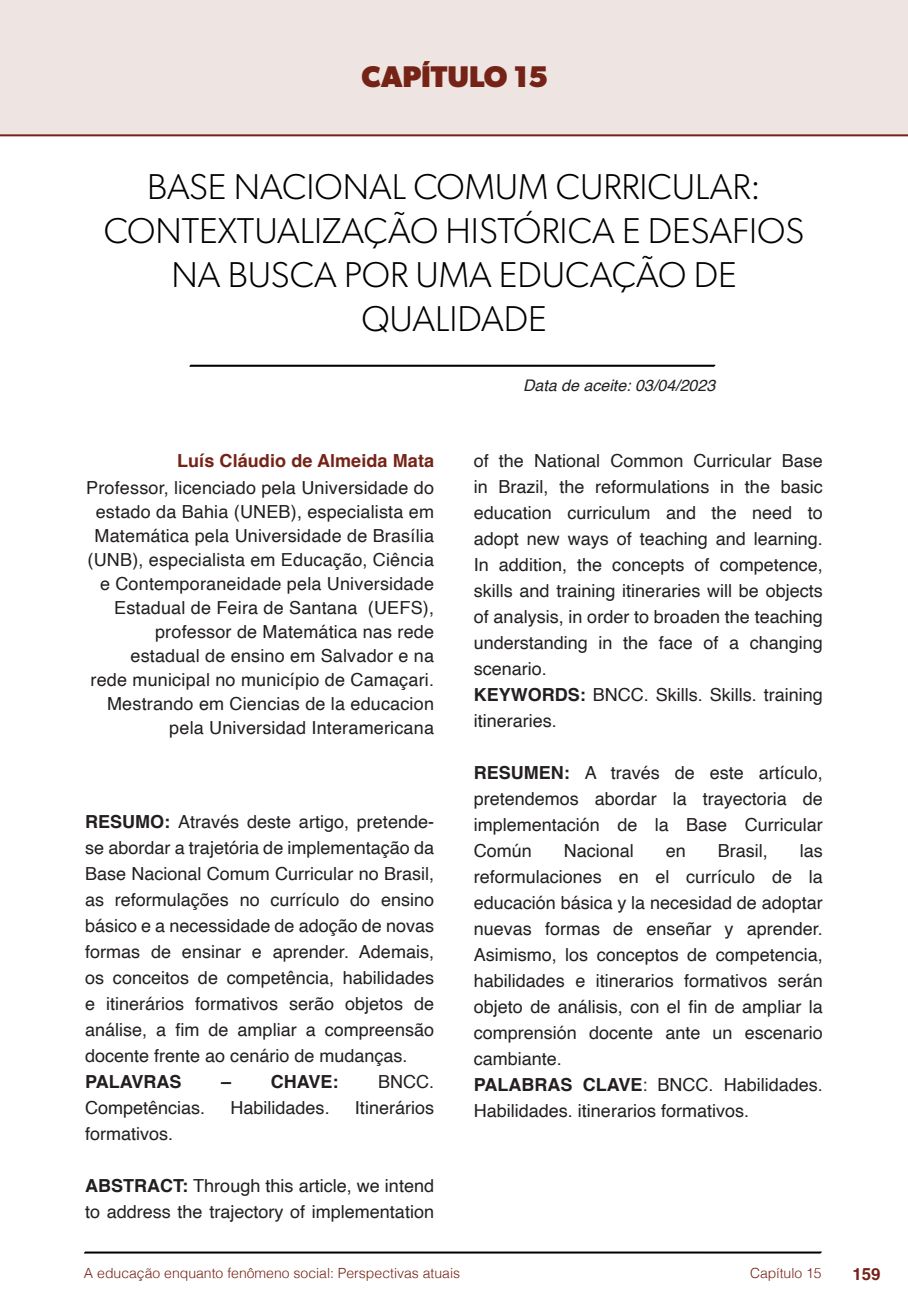
<style>
.page{position:relative;width:908px;height:1304px;background:#fff}
.page>*{position:absolute;margin:0;border:0;box-sizing:border-box;transform-origin:0 0}
.t1{font:300 36px/44px "Gibson";color:#000;text-align:center}
.t2{font:700 30px "Gibson";color:#752317}
.t3{font:18px/26px "Helvetica";color:#231f20}
.t4{font:700 18px "Helvetica";letter-spacing:.005em;color:#752317}
.t5{font:700 18px "Helvetica";color:#231f20}
.t6{font:700 16.8px "Helvetica";color:#752317}
.t7{font:italic 16px "Helvetica";color:#231f20}
.t8{font:300 14px "Helvetica";color:#752317}
.s1{font-weight:700}
</style>
<div class="page">
<svg style="left:84px;top:1251px;width:737px;height:3px;background:#515151"></svg>
<svg style="left:189px;top:364px;width:526px;height:3px;background:#4f4f4f"></svg>
<div style="left:0;top:0;width:907px;height:136px;background:#eee4e1"></div>
<div style="left:44px;top:72px;width:68px;height:61px;background:#eee4e1"></div>
<h2 class="t2" style="left:361px;top:58px;width:188px">CAPÍTULO 15</h2>
<h1 class="t1" style="left:104px;top:164px;width:701px">BASE NACIONAL COMUM CURRICULAR:<br>CONTEXTUALIZAÇÃO HISTÓRICA E DESAFIOS<br>NA BUSCA POR UMA EDUCAÇÃO DE<br>QUALIDADE</h1>
<p class="t4" style="left:177px;top:450px;width:258px">Luís Cláudio de Almeida Mata</p>
<p class="t3" style="left:86px;top:477px;width:349px;line-height:24px;text-align:right">Professor, licenciado pela Universidade do estado da Bahia (UNEB), especialista em Matemática pela Universidade de Brasília (UNB), especialista em Educação, Ciência e Contemporaneidade pela Universidade Estadual de Feira de Santana (UEFS), professor de Matemática nas rede estadual de ensino em Salvador e na<br>rede municipal no município de Camaçari.<br>Mestrando em Ciencias de la educacion pela Universidad Interamericana</p>
<p class="t3" style="left:85px;top:810px;width:350px;text-align:justify"><span class="s1">RESUMO:</span> Através deste artigo, pretende&shy;se abordar a trajetória de implementação da Base Nacional Comum Curricular no Brasil, as reformulações no currículo do ensino básico e a necessidade de adoção de novas formas de ensinar e aprender. Ademais, os conceitos de competência, habilidades e itinerários formativos serão objetos de análise, a fim de ampliar a compreensão docente frente ao cenário de mudanças.</p>
<p class="t5" style="left:85px;top:1071px;width:98px">PALAVRAS</p>
<p class="t5" style="left:221px;top:1071px;width:119px">– CHAVE:</p>
<p class="t3" style="left:378px;top:1069px;width:57px">BNCC.</p>
<p class="t3" style="left:85px;top:1095px;width:122px">Competências.</p>
<p class="t3" style="left:230px;top:1095px;width:101px">Habilidades.</p>
<p class="t3" style="left:355px;top:1095px;width:81px">Itinerários</p>
<p class="t3" style="left:85px;top:1121px;width:90px">formativos.</p>
<p class="t3" style="left:85px;top:1173px;width:350px"><span class="s1">ABSTRACT:</span> Through this article, we intend to address the trajectory of implementation</p>
<p class="t7" style="left:523px;top:373px;width:194px">Data de aceite: 03/04/2023</p>
<p class="t3" style="left:473px;top:448px;width:350px">of the National Common Curricular Base in Brazil, the reformulations in the basic education curriculum and the need to adopt new ways of teaching and learning.<br>In addition, the concepts of competence, skills and training itineraries will be objects of analysis, in order to broaden the teaching understanding in the face of a changing scenario.<br><span class="s1">KEYWORDS:</span> BNCC. Skills. Skills. training itineraries.</p>
<p class="t3" style="left:473px;top:760px;width:350px;text-align:justify"><span class="s1">RESUMEN:</span> A través de este artículo, pretendemos abordar la trayectoria de implementación de la Base Curricular Común</p>
<p class="t3" style="left:473px;top:838px;width:350px;text-indent:326px">las reformulaciones en el currículo de la educación básica y la necesidad de adoptar nuevas formas de enseñar y aprender.<br>Asimismo, los conceptos de competencia, habilidades e itinerarios formativos serán objeto de análisis, con el fin de ampliar la comprensión docente ante un escenario cambiante.<br><span class="s1">PALABRAS CLAVE</span>: BNCC. Habilidades.<br>Habilidades. itinerarios formativos.</p>
<p class="t3" style="left:563px;top:838px;width:72px">Nacional</p>
<p class="t3" style="left:665px;top:838px;width:22px">en</p>
<p class="t3" style="left:717px;top:838px;width:52px">Brasil,</p>
<p class="t8" style="left:84px;top:1261px;width:377px">A educação enquanto fenômeno social: Perspectivas atuais</p>
<p class="t8" style="left:749px;top:1261px;width:73px">Capítulo 15</p>
<p class="t6" style="left:851px;top:1264px;width:30px">159</p>
</div>
